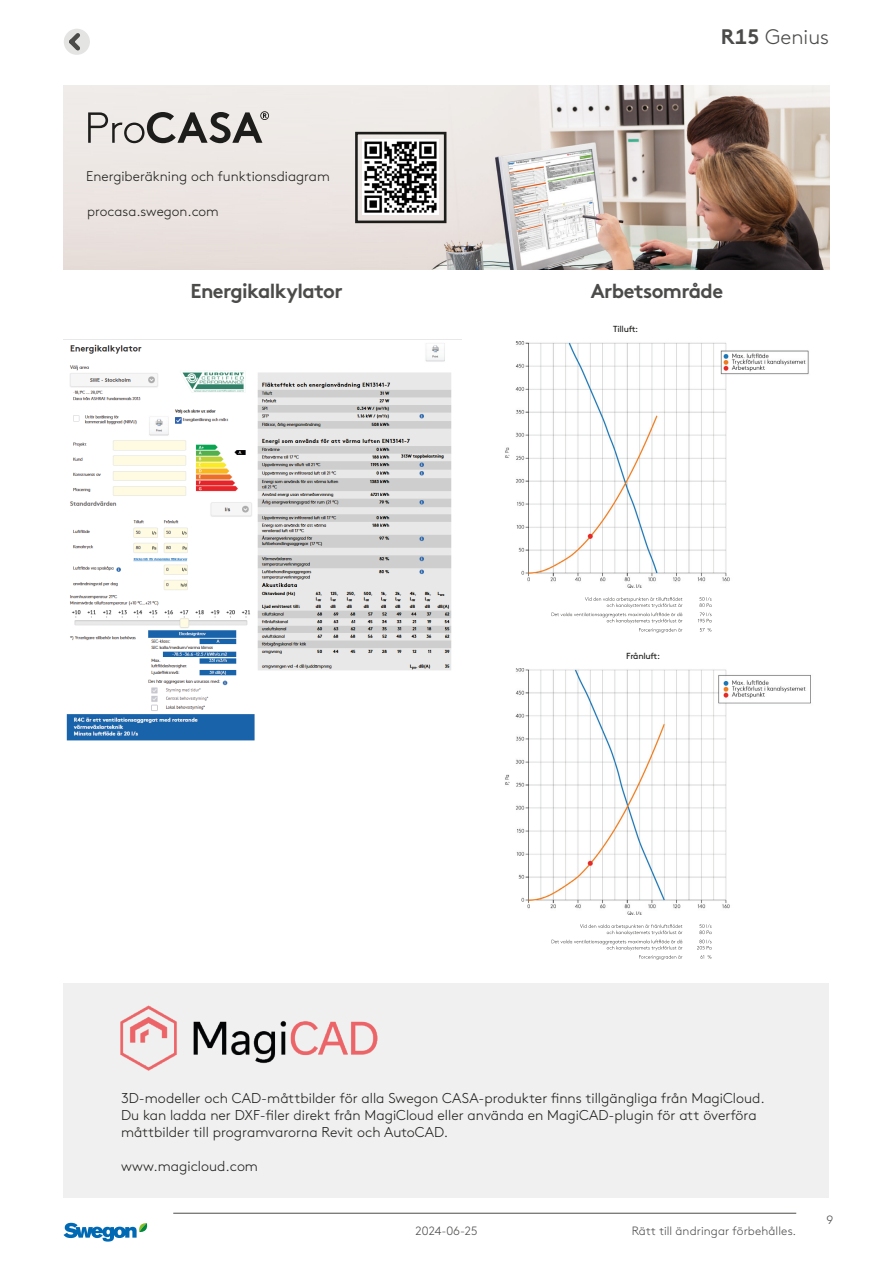
<style>
.page{position:relative;width:893px;height:1263px;background:#fff}
.page>*{position:absolute;margin:0;border:0;box-sizing:border-box;transform-origin:0 0}
.t1{font:300 21px "Swegon Brown";color:#4b4b4a}
.Main_header__34_pkt{font:700 20.1px "Swegon Brown";letter-spacing:-.03em;color:#4b4b4a}
.t2{font:300 14.25px/17.1px "Swegon Brown";color:#1d1d1b}
.t3{font:300 13.95px "Swegon Brown";color:#1d1d1b}
.t4{font:300 13.65px "Swegon Brown";color:#1d1d1b}
.t5{font:300 12px "Swegon Brown";letter-spacing:.005em;color:#4b4b4a}
.Main_header__34_pkt-2{font:8.85px "Swegon Brown";letter-spacing:-.03em;color:#1d1d1b}
.s1{font-weight:700}
</style>
<div class="page">
<hr style="left:173px;top:1213px;width:623px;height:1px;background:#4b4b4a">
<svg style="left:64px;top:1223px;width:84px;height:18px"></svg>
<div style="left:64px;top:29px;width:26px;height:26px;background:#e4e4e3;border-radius:50%"></div>
<svg style="left:65px;top:29px;width:19px;height:26px"></svg>
<img style="left:64px;top:85px;width:765px;height:185px">
<svg style="left:88px;top:111px;width:181px;height:32px;background:#aba8a5"></svg>
<img style="left:363px;top:139px;width:75px;height:76px">
<div style="left:355px;top:132px;width:91px;height:91px;border:3px solid #1d1d1b"></div>
<img style="left:64px;top:339px;width:397px;height:402px">
<svg style="left:699px;top:597px;width:12px;height:10px"></svg>
<svg style="left:698px;top:613px;width:13px;height:9px"></svg>
<svg style="left:552px;top:597px;width:130px;height:36px"></svg>
<svg style="left:700px;top:628px;width:11px;height:3px"></svg>
<img style="left:505px;top:341px;width:304px;height:246px">
<svg style="left:699px;top:924px;width:12px;height:10px"></svg>
<svg style="left:697px;top:940px;width:14px;height:9px"></svg>
<svg style="left:552px;top:924px;width:130px;height:36px"></svg>
<svg style="left:700px;top:955px;width:11px;height:4px"></svg>
<img style="left:505px;top:668px;width:306px;height:246px">
<div style="left:64px;top:984px;width:765px;height:214px;background:#f0f0f0"></div>
<img style="left:120px;top:1005px;width:258px;height:66px">
<p class="t3" style="left:86px;top:166px;width:245px">Energiberäkning och funktionsdiagram</p>
<p class="t4" style="left:87px;top:201px;width:133px">procasa.swegon.com</p>
<h1 class="t1" style="left:721px;top:22px;width:110px"><span class="s1">R15</span> Genius</h1>
<p class="Main_header__34_pkt" style="left:191px;top:274px;width:154px">Energikalkylator</p>
<p class="Main_header__34_pkt" style="left:591px;top:274px;width:134px">Arbetsområde</p>
<p class="Main_header__34_pkt-2" style="left:613px;top:322px;width:26px">Tilluft:</p>
<p class="Main_header__34_pkt-2" style="left:626px;top:649px;width:35px">Frånluft:</p>
<p class="t2" style="left:121px;top:1088px;width:645px">3D-modeller och CAD-måttbilder för alla Swegon CASA-produkter finns tillgängliga från MagiCloud.<br>Du kan ladda ner DXF-filer direkt från MagiCloud eller använda en MagiCAD-plugin för att överföra måttbilder till programvarorna Revit och AutoCAD.</p>
<p class="t2" style="left:121px;top:1157px;width:139px">www.magicloud.com</p>
<p class="t5" style="left:415px;top:1221px;width:64px">2024-06-25</p>
<p class="t5" style="left:632px;top:1221px;width:166px">Rätt till ändringar förbehålles.</p>
<p class="t5" style="left:827px;top:1211px;width:8px">9</p>
</div>
